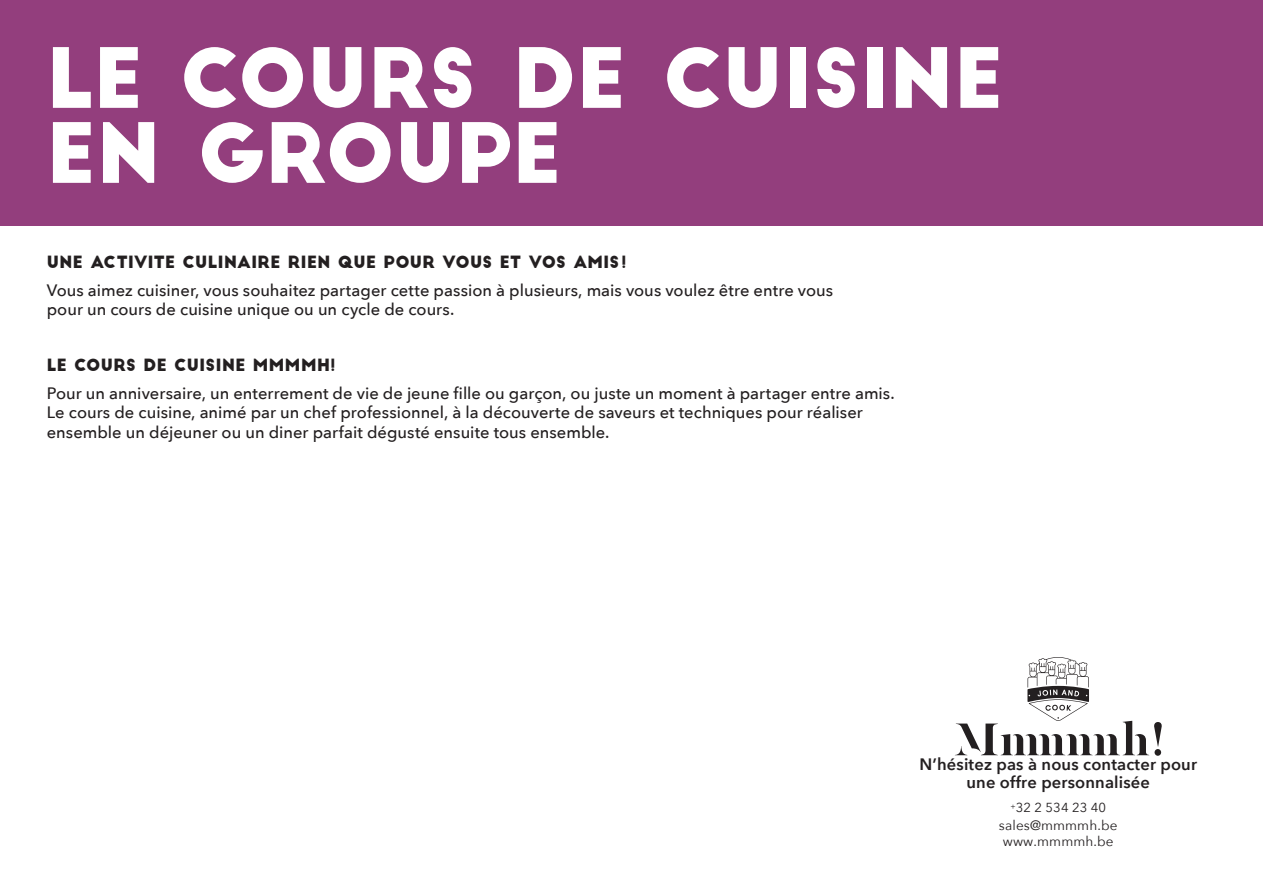
<style>
.page{position:relative;width:1263px;height:893px;background:#fff}
.page>*{position:absolute;margin:0;border:0;box-sizing:border-box;transform-origin:0 0}
.t1{font:81px "Big John";letter-spacing:.005em;color:#fff}
.t2{font:500 16.5px/19.5px "Avenir Next";color:#231f20}
.t3{font:16.5px "Big John";letter-spacing:.02em;color:#231f20}
.t4{font:600 16.5px/18px "Avenir Next";letter-spacing:.01em;color:#231f20;text-align:center}
.t5{font:13.5px/16.5px "Avenir Next";letter-spacing:.01em;color:#231f20}
.t6{font:13.05px "Avenir Next";letter-spacing:.01em;color:#231f20}
</style>
<div class="page">
<div style="left:0;top:0;width:1263px;height:225px;background:#933e7d"></div>
<svg style="left:955px;top:657px;width:207px;height:99px"></svg>
<p class="t1" style="left:47px;top:42px;width:958px">LE COURS DE CUISINE</p>
<p class="t1" style="left:47px;top:117px;width:516px">EN GROUPE</p>
<p class="t3" style="left:47px;top:254px;width:581px">UNE ACTIVITE CULINAIRE RIEN QUE POUR VOUS ET VOS AMIS!</p>
<p class="t2" style="left:47px;top:280px;width:788px">Vous aimez cuisiner, vous souhaitez partager cette passion à plusieurs, mais vous voulez être entre vous pour un cours de cuisine unique ou un cycle de cours.</p>
<p class="t3" style="left:47px;top:357px;width:290px">LE COURS DE CUISINE MMMMH!</p>
<p class="t2" style="left:47px;top:383px;width:849px">Pour un anniversaire, un enterrement de vie de jeune fille ou garçon, ou juste un moment à partager entre amis.<br>Le cours de cuisine, animé par un chef professionnel, à la découverte de saveurs et techniques pour réaliser ensemble un déjeuner ou un diner parfait dégusté ensuite tous ensemble.</p>
<p class="t4" style="left:919px;top:755px;width:279px">N’hésitez pas à nous contacter pour une offre personnalisée</p>
<p class="t6" style="left:1010px;top:796px;width:97px"><sup>+</sup>32 2 534 23 40</p>
<p class="t5" style="left:999px;top:816px;width:120px">sales@mmmmh.be www.mmmmh.be</p>
</div>
